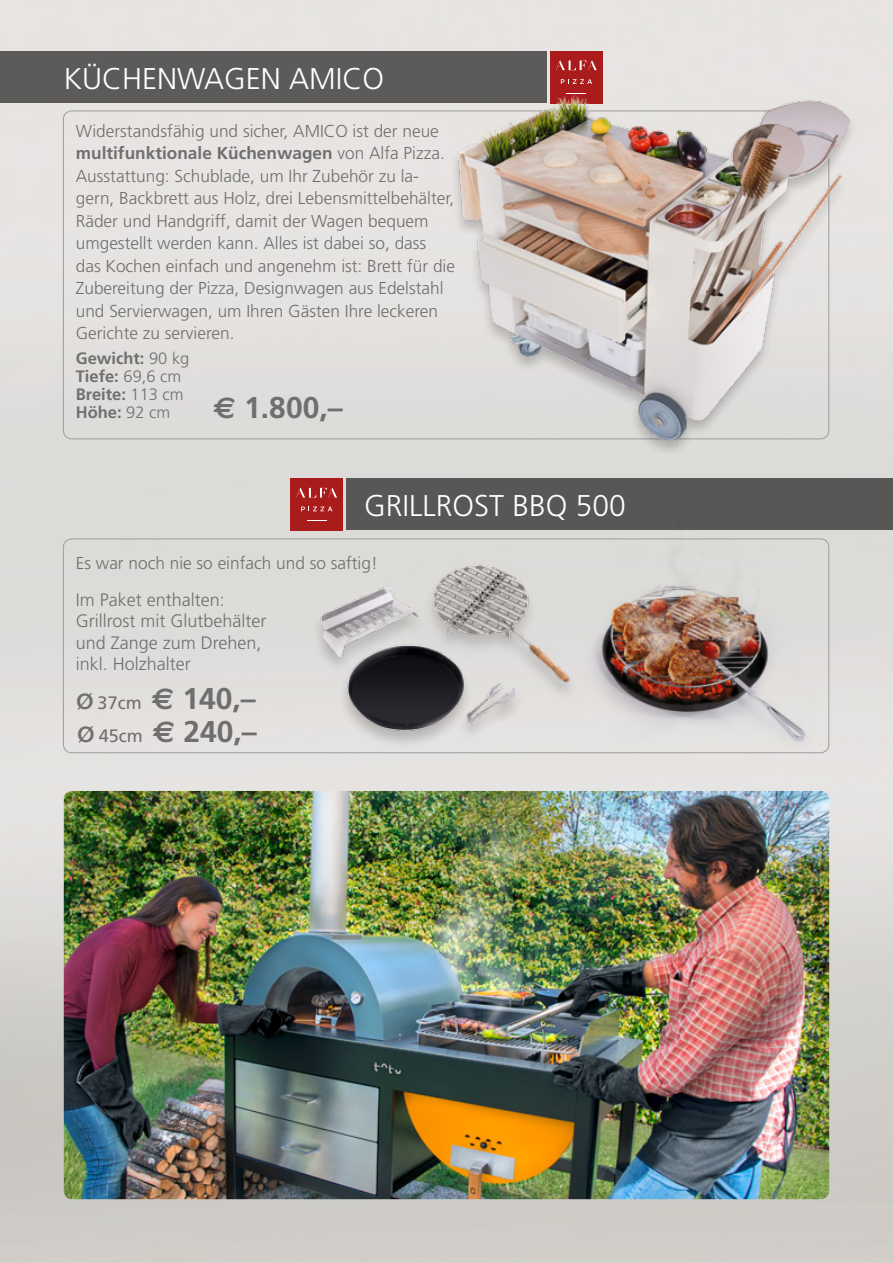
<style>
.page{position:relative;width:893px;height:1263px;background:#fff}
.page>*{position:absolute;margin:0;border:0;box-sizing:border-box;transform-origin:0 0}
.t1{font:300 30px "Frutiger";color:#fff}
.t2{font:700 30px "Frutiger";color:#706f6f}
.t3{font:300 18px/21.6px "Frutiger";color:#706f6f}
.t4{font:300 17.25px/22.5px "Frutiger";color:#706f6f}
.t5{font:700 16.5px/18px "Frutiger";color:#706f6f}
.s1{font-weight:700}
.s2{font-weight:300}
.s3{font-family:"Euro Sans"}
.s4{font-weight:400}
.s5{font-weight:400;font-size:18px}
</style>
<div class="page">
<img style="left:0;top:0;width:893px;height:1263px">
<div style="left:0;top:51px;width:546px;height:52px;background:#5c5b5a"></div>
<img style="left:64px;top:791px;width:765px;height:408px">
<div style="left:550px;top:51px;width:52px;height:52px;background:#aa1b1b"></div>
<svg style="left:561px;top:79px;width:30px;height:2px"></svg>
<svg style="left:556px;top:60px;width:41px;height:10px"></svg>
<div style="left:448px;top:95px;width:409px;height:363px;background:#dddcd8"></div>
<img style="left:384px;top:81px;width:509px;height:365px">
<div style="left:347px;top:478px;width:546px;height:52px;background:#585756"></div>
<div style="left:291px;top:478px;width:52px;height:52px;background:#aa1b1b"></div>
<svg style="left:307px;top:520px;width:19px;height:1px"></svg>
<svg style="left:301px;top:507px;width:32px;height:4px"></svg>
<svg style="left:296px;top:488px;width:41px;height:10px"></svg>
<img style="left:307px;top:558px;width:275px;height:195px">
<img style="left:582px;top:530px;width:232px;height:223px">
<h1 class="t1" style="left:64px;top:62px;width:322px">KÜCHENWAGEN AMICO</h1>
<p class="t4" style="left:76px;top:120px;width:381px">Widerstandsfähig und sicher, AMICO ist der neue <span class="s1">multifunktionale Küchenwagen</span> von Alfa Pizza.<br>Ausstattung: Schublade, um Ihr Zubehör zu la&shy;gern, Backbrett aus Holz, drei Lebensmittelbehälter, Räder und Handgriff, damit der Wagen bequem umgestellt werden kann. Alles ist dabei so, dass das Kochen einfach und angenehm ist: Brett für die Zubereitung der Pizza, Designwagen aus Edelstahl und Servierwagen, um Ihren Gästen Ihre leckeren Gerichte zu servieren.</p>
<p class="t5" style="left:76px;top:349px;width:115px">Gewicht: <span class="s2">90 kg<br></span>Tiefe: <span class="s2">69,6 cm<br></span>Breite: <span class="s2">113 cm<br></span>Höhe: <span class="s2">92 cm</span></p>
<h1 class="t2" style="left:213px;top:389px;width:131px"><span class="s3">€</span> 1.800,–</h1>
<h1 class="t1" style="left:364px;top:489px;width:263px">GRILLROST BBQ 500</h1>
<p class="t4" style="left:76px;top:552px;width:303px">Es war noch nie so einfach und so saftig!</p>
<p class="t3" style="left:76px;top:589px;width:192px">Im Paket enthalten:<br>Grillrost mit Glutbehälter und Zange zum Drehen, inkl. Holzhalter</p>
<h1 class="t2" style="left:76px;top:681px;width:182px"><span class="s4">ø</span> <span class="s5">37cm</span> <span class="s3">€</span> 140,–</h1>
<h1 class="t2" style="left:77px;top:714px;width:182px"><span class="s4">ø</span> <span class="s5">45cm</span> <span class="s3">€</span> 240,–</h1>
</div>
